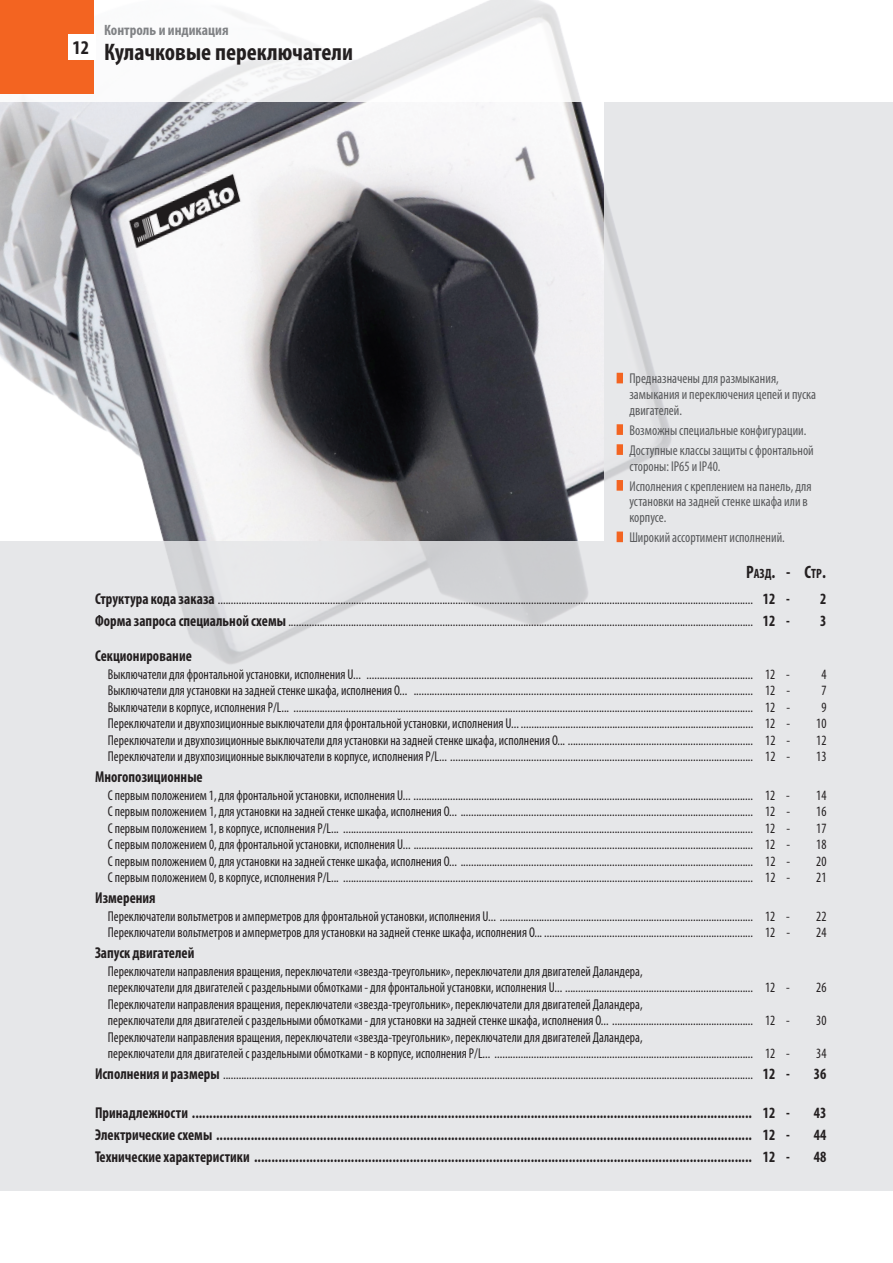
<style>
.page{position:relative;width:893px;height:1263px;background:#fff}
.page>*{position:absolute;margin:0;border:0;box-sizing:border-box;transform-origin:0 0}
.t1{font:700 condensed 24px "Myriad Pro";color:#231f20}
.t2{font:700 condensed 19.5px "Myriad Pro";color:#231f20}
.t3{font:700 condensed 18px "Myriad Pro";color:#231f20;scale:.93 1}
.t4{font:700 condensed 15.75px "Myriad Pro";letter-spacing:.005em;color:#231f20;scale:.93 1}
.t5{font:700 condensed 15px "Myriad Pro";color:#808285}
.t6{font:condensed 14.25px/16.5px "Myriad Pro";letter-spacing:.005em;color:#231f20;scale:.93 1}
.t7{font:condensed 14.25px/15.8px "Myriad Pro";letter-spacing:.005em;color:#57585a;scale:.95 1}
.s1{font-size:13.5px}
.s2{font-weight:700;font-size:15.75px}
</style>
<div class="page">
<div style="left:0;top:102px;width:893px;height:1089px;background:#e6e7e9"></div>
<img style="left:0;top:0;width:671px;height:664px">
<img style="left:0;top:102px;width:604px;height:438px">
<div style="left:617px;top:373px;width:6px;height:10px;background:#f36421"></div>
<div style="left:617px;top:424px;width:6px;height:11px;background:#f36421"></div>
<div style="left:617px;top:444px;width:6px;height:11px;background:#f36421"></div>
<div style="left:617px;top:480px;width:6px;height:11px;background:#f36421"></div>
<div style="left:617px;top:531px;width:6px;height:11px;background:#f36421"></div>
<div style="left:0;top:0;width:94px;height:94px;background:#f36421"></div>
<div style="left:68px;top:34px;width:28px;height:26px;background:#fff"></div>
<h2 class="t2" style="left:72px;top:35px;width:18px">12</h2>
<p class="t5" style="left:104px;top:20px;width:126px">Контроль и индикация</p>
<h1 class="t1" style="left:104px;top:37px;width:250px">Кулачковые переключатели</h1>
<p class="t7" style="left:629px;top:371px;width:198px">Предназначены для размыкания, замыкания и переключения цепей и пуска двигателей.</p>
<p class="t7" style="left:629px;top:420px;width:196px;line-height:20px">Возможны специальные конфигурации.<br>Доступные классы защиты с фронтальной</p>
<p class="t7" style="left:629px;top:456px;width:193px;line-height:20px">стороны: IP65 и IP40.<br>Исполнения с креплением на панель, для</p>
<p class="t7" style="left:629px;top:494px;width:189px">установки на задней стенке шкафа или в корпусе.</p>
<p class="t7" style="left:629px;top:529px;width:165px">Широкий ассортимент исполнений.</p>
<p class="t3" style="left:746px;top:561px;width:87px">Р<span class="s1">азд</span>. - С<span class="s1">тр</span>.</p>
<p class="t6" style="left:95px;top:591px;width:749px"><span class="s2">Структура кода заказа</span> ............................................................................................................................................................................................................. <span class="s2">12 -</span></p>
<p class="t4" style="left:820px;top:589px;width:8px">2</p>
<p class="t6" style="left:95px;top:613px;width:749px"><span class="s2">Форма запроса специальной схемы</span> .................................................................................................................................................................................. <span class="s2">12 -</span></p>
<p class="t4" style="left:820px;top:611px;width:8px">3</p>
<p class="t4" style="left:95px;top:646px;width:106px">Секционирование</p>
<p class="t6" style="left:108px;top:666px;width:735px">Выключатели для фронтальной установки, исполнения U... .................................................................................................................................................... 12 -</p>
<p class="t6" style="left:821px;top:666px;width:7px">4</p>
<p class="t6" style="left:108px;top:682px;width:735px">Выключатели для установки на задней стенке шкафа, исполнения O... .................................................................................................................................. 12 -</p>
<p class="t6" style="left:821px;top:682px;width:7px">7</p>
<p class="t6" style="left:108px;top:699px;width:735px">Выключатели в корпусе, исполнения P/L... ................................................................................................................................................................................ 12 -</p>
<p class="t6" style="left:821px;top:699px;width:7px">9</p>
<p class="t6" style="left:108px;top:715px;width:735px">Переключатели и двухпозиционные выключатели для фронтальной установки, исполнения U... ......................................................................................... 12 -</p>
<p class="t6" style="left:816px;top:715px;width:13px">10</p>
<p class="t6" style="left:108px;top:732px;width:735px">Переключатели и двухпозиционные выключатели для установки на задней стенке шкафа, исполнения O... ....................................................................... 12 -</p>
<p class="t6" style="left:816px;top:732px;width:13px">12</p>
<p class="t6" style="left:108px;top:748px;width:735px">Переключатели и двухпозиционные выключатели в корпусе, исполнения P/L... .................................................................................................................... 12 -</p>
<p class="t6" style="left:816px;top:748px;width:13px">13</p>
<p class="t4" style="left:95px;top:767px;width:117px">Многопозиционные</p>
<p class="t6" style="left:108px;top:787px;width:735px">С первым положением 1, для фронтальной установки, исполнения U... .................................................................................................................................. 12 -</p>
<p class="t6" style="left:816px;top:787px;width:13px">14</p>
<p class="t6" style="left:108px;top:803px;width:735px">С первым положением 1, для установки на задней стенке шкафа, исполнения O... ................................................................................................................ 12 -</p>
<p class="t6" style="left:816px;top:803px;width:13px">16</p>
<p class="t6" style="left:108px;top:820px;width:735px">С первым положением 1, в корпусе, исполнения P/L... ............................................................................................................................................................. 12 -</p>
<p class="t6" style="left:816px;top:820px;width:13px">17</p>
<p class="t6" style="left:108px;top:836px;width:735px">С первым положением 0, для фронтальной установки, исполнения U... .................................................................................................................................. 12 -</p>
<p class="t6" style="left:816px;top:836px;width:13px">18</p>
<p class="t6" style="left:108px;top:853px;width:735px">С первым положением 0, для установки на задней стенке шкафа, исполнения O... ................................................................................................................ 12 -</p>
<p class="t6" style="left:816px;top:853px;width:13px">20</p>
<p class="t6" style="left:108px;top:869px;width:735px">С первым положением 0, в корпусе, исполнения P/L... ............................................................................................................................................................. 12 -</p>
<p class="t6" style="left:816px;top:869px;width:13px">21</p>
<p class="t4" style="left:95px;top:888px;width:67px">Измерения</p>
<p class="t6" style="left:108px;top:908px;width:735px">Переключатели вольтметров и амперметров для фронтальной установки, исполнения U... ................................................................................................. 12 -</p>
<p class="t6" style="left:816px;top:908px;width:13px">22</p>
<p class="t6" style="left:108px;top:924px;width:735px">Переключатели вольтметров и амперметров для установки на задней стенке шкафа, исполнения O... ................................................................................ 12 -</p>
<p class="t6" style="left:816px;top:924px;width:13px">24</p>
<p class="t4" style="left:95px;top:943px;width:108px">Запуск двигателей</p>
<p class="t6" style="left:108px;top:963px;width:735px">Переключатели направления вращения, переключатели «звезда-треугольник», переключатели для двигателей Даландера,<br>переключатели для двигателей с раздельными обмотками - для фронтальной установки, исполнения U... ........................................................................ 12 -</p>
<p class="t6" style="left:816px;top:979px;width:13px">26</p>
<p class="t6" style="left:108px;top:996px;width:735px">Переключатели направления вращения, переключатели «звезда-треугольник», переключатели для двигателей Даландера,<br>переключатели для двигателей с раздельными обмотками - для установки на задней стенке шкафа, исполнения O... ...................................................... 12 -</p>
<p class="t6" style="left:108px;top:1029px;width:735px">Переключатели направления вращения, переключатели «звезда-треугольник», переключатели для двигателей Даландера,<br>переключатели для двигателей с раздельными обмотками - в корпусе, исполнения P/L... ................................................................................................... 12 -</p>
<p class="t6" style="left:816px;top:1012px;width:13px">30</p>
<p class="t6" style="left:816px;top:1045px;width:13px">34</p>
<p class="t6" style="left:95px;top:1066px;width:749px"><span class="s2">Исполнения и размеры</span> ........................................................................................................................................................................................................... <span class="s2">12 -</span></p>
<p class="t4" style="left:814px;top:1064px;width:15px">36</p>
<p class="t4" style="left:95px;top:1102px;width:749px">Принадлежности .................................................................................................................................................................. 12 -</p>
<p class="t4" style="left:814px;top:1102px;width:15px">43</p>
<p class="t4" style="left:95px;top:1124px;width:749px">Электрические схемы ........................................................................................................................................................... 12 -</p>
<p class="t4" style="left:814px;top:1124px;width:15px">44</p>
<p class="t4" style="left:95px;top:1147px;width:749px">Технические характеристики ................................................................................................................................................ 12 -</p>
<p class="t4" style="left:814px;top:1147px;width:15px">48</p>
</div>
